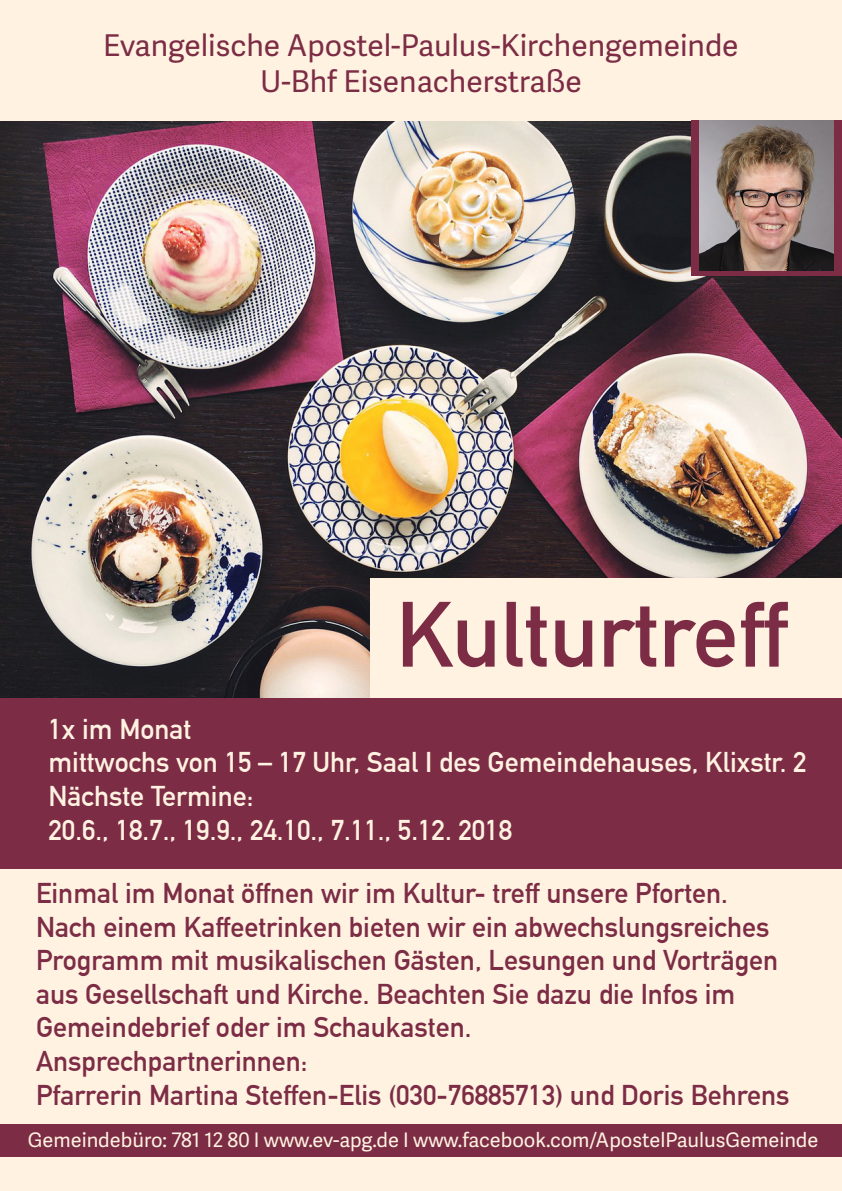
<style>
.page{position:relative;width:842px;height:1191px;background:#fff}
.page>*{position:absolute;margin:0;border:0;box-sizing:border-box;transform-origin:0 0}
.t1{font:700 91px "DIN Alternate";color:#7c2c45}
.t2{font:30px/36px "Adelle Sans";color:#7c2c45;text-align:center}
.t3{font:700 28px/33.6px "DIN Alternate";color:#7c2c45}
.t4{font:700 28px/33.6px "DIN Alternate";color:#fff2e1}
.t5{font:20px "Adelle Sans";color:#fff2e1}
</style>
<div class="page">
<div style="left:0;top:695px;width:842px;height:496px;background:#fff2e1"></div>
<div style="left:0;top:697px;width:842px;height:171px;background:#7c2c45"></div>
<img style="left:0;top:120px;width:842px;height:577px">
<div style="left:371px;top:578px;width:471px;height:119px;background:#fff2e1"></div>
<div style="left:0;top:1124px;width:842px;height:33px;background:#7c2c45"></div>
<div style="left:0;top:0;width:842px;height:120px;background:#fff2e1"></div>
<div style="left:692px;top:120px;width:150px;height:156px;background:#7c2c45"></div>
<img style="left:699px;top:120px;width:134px;height:150px">
<p class="t2" style="left:103px;top:26px;width:637px">Evangelische Apostel-Paulus-Kirchengemeinde<br>U-Bhf Eisenacherstraße</p>
<h1 class="t1" style="left:396px;top:565px;width:393px">Kulturtreff</h1>
<p class="t4" style="left:48px;top:710px;width:760px">1x im Monat<br>mittwochs von 15 – 17 Uhr, Saal I des Gemeindehauses, Klixstr. 2<br>Nächste Termine:<br>20.6., 18.7., 19.9., 24.10., 7.11., 5.12. 2018</p>
<p class="t3" style="left:36px;top:874px;width:755px">Einmal im Monat öffnen wir im Kultur- treff unsere Pforten.<br>Nach einem Kaffeetrinken bieten wir ein abwechslungsreiches Programm mit musikalischen Gästen, Lesungen und Vorträgen aus Gesellschaft und Kirche. Beachten Sie dazu die Infos im Gemeindebrief oder im Schaukasten.<br>Ansprechpartnerinnen:<br>Pfarrerin Martina Steffen-Elis (030-76885713) und Doris Behrens</p>
<p class="t5" style="left:28px;top:1126px;width:792px">Gemeindebüro: 781 12 80 I www.ev-apg.de I www.facebook.com/ApostelPaulusGemeinde</p>
</div>
